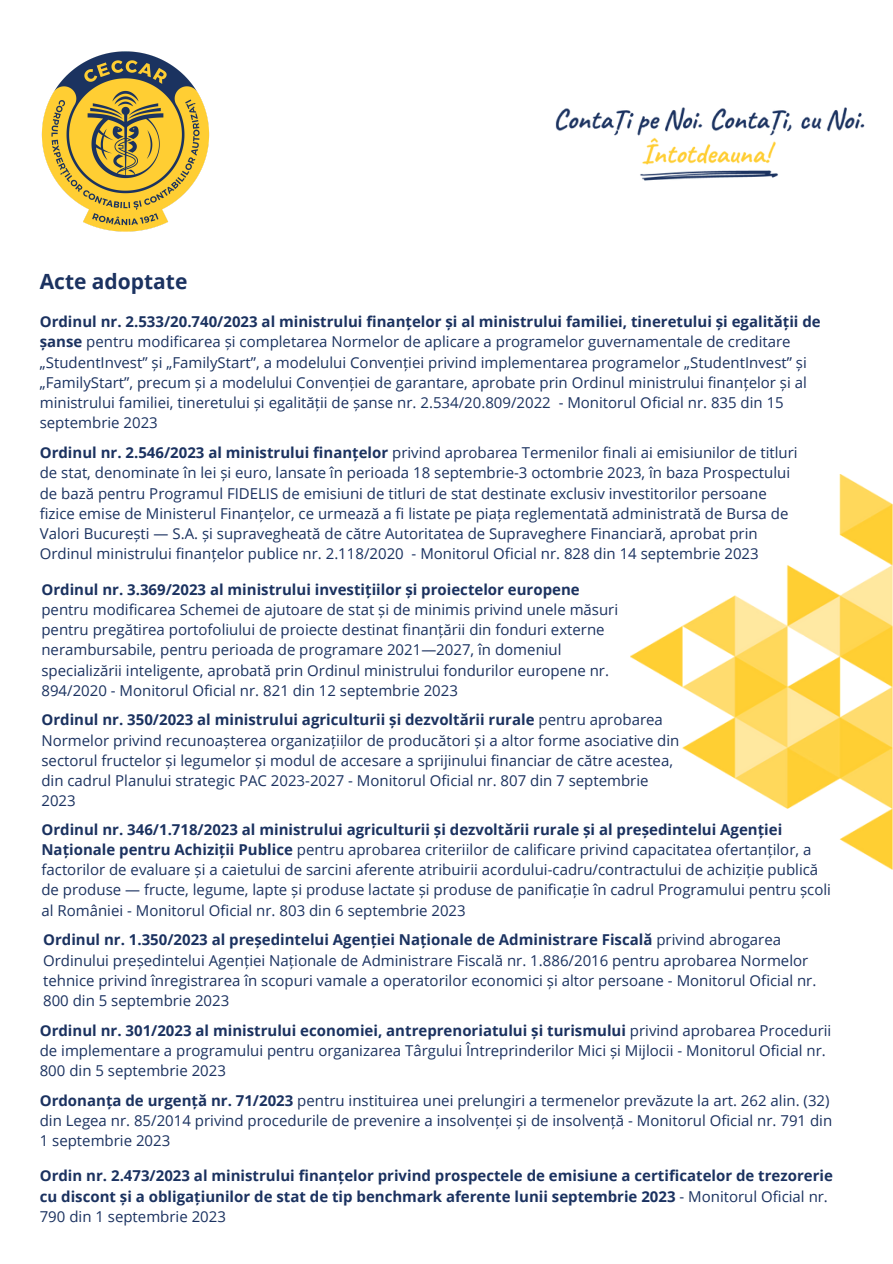
<style>
.page{position:relative;width:893px;height:1264px;background:#fff}
.page>*{position:absolute;margin:0;border:0;box-sizing:border-box;transform-origin:0 0}
.t1{font:700 21px "Open Sans";color:#1b3260}
.t2{font:15px/20.2px "Open Sans";color:#1b3260}
.t3{font:700 15px/20.2px "Open Sans";color:#1b3260}
.s1{font-weight:700}
.s2{font-weight:400}
</style>
<div class="page">
<img style="left:41px;top:51px;width:168px;height:180px">
<img style="left:555px;top:107px;width:310px;height:74px">
<img style="left:630px;top:475px;width:262px;height:394px">
<p class="t1" style="left:40px;top:266px;width:149px">Acte adoptate</p>
<p class="t2" style="left:40px;top:311px;width:782px"><span class="s1">Ordinul nr. 2.533/20.740/2023 al ministrului finanțelor și al ministrului familiei, tineretului și egalității de șanse</span> pentru modificarea și completarea Normelor de aplicare a programelor guvernamentale de creditare „StudentInvest” și „FamilyStart”, a modelului Convenției privind implementarea programelor „StudentInvest” și „FamilyStart”, precum și a modelului Convenției de garantare, aprobate prin Ordinul ministrului finanțelor și al ministrului familiei, tineretului și egalității de șanse nr. 2.534/20.809/2022 - Monitorul Oficial nr. 835 din 15 septembrie 2023</p>
<p class="t2" style="left:40px;top:442px;width:759px"><span class="s1">Ordinul nr. 2.546/2023 al ministrului finanțelor</span> privind aprobarea Termenilor finali ai emisiunilor de titluri de stat, denominate în lei și euro, lansate în perioada 18 septembrie-3 octombrie 2023, în baza Prospectului de bază pentru Programul FIDELIS de emisiuni de titluri de stat destinate exclusiv investitorilor persoane fizice emise de Ministerul Finanțelor, ce urmează a fi listate pe piața reglementată administrată de Bursa de Valori București — S.A. și supravegheată de către Autoritatea de Supraveghere Financiară, aprobat prin Ordinul ministrului finanțelor publice nr. 2.118/2020 - Monitorul Oficial nr. 828 din 14 septembrie 2023</p>
<p class="t2" style="left:41px;top:578px;width:578px"><span class="s1">Ordinul nr. 3.369/2023 al ministrului investițiilor și proiectelor europene </span>pentru modificarea Schemei de ajutoare de stat și de minimis privind unele măsuri pentru pregătirea portofoliului de proiecte destinat finanțării din fonduri externe nerambursabile, pentru perioada de programare 2021—2027, în domeniul specializării inteligente, aprobată prin Ordinul ministrului fondurilor europene nr.<br>894/2020 - Monitorul Oficial nr. 821 din 12 septembrie 2023</p>
<p class="t2" style="left:41px;top:709px;width:639px"><span class="s1">Ordinul nr. 350/2023 al ministrului agriculturii și dezvoltării rurale</span> pentru aprobarea Normelor privind recunoașterea organizațiilor de producători și a altor forme asociative din sectorul fructelor și legumelor și modul de accesare a sprijinului financiar de către acestea, din cadrul Planului strategic PAC 2023-2027 - Monitorul Oficial nr. 807 din 7 septembrie 2023</p>
<p class="t2" style="left:41px;top:818px;width:791px"><span class="s1">Ordinul nr. 346/1.718/2023 al ministrului agriculturii și dezvoltării rurale și al președintelui Agenției Naționale pentru Achiziții Publice</span> pentru aprobarea criteriilor de calificare privind capacitatea ofertanților, a factorilor de evaluare și a caietului de sarcini aferente atribuirii acordului-cadru/contractului de achiziție publică de produse — fructe, legume, lapte și produse lactate și produse de panificație în cadrul Programului pentru școli al României - Monitorul Oficial nr. 803 din 6 septembrie 2023</p>
<p class="t2" style="left:43px;top:929px;width:774px"><span class="s1">Ordinul nr. 1.350/2023 al președintelui Agenției Naționale de Administrare Fiscală</span> privind abrogarea Ordinului președintelui Agenției Naționale de Administrare Fiscală nr. 1.886/2016 pentru aprobarea Normelor tehnice privind înregistrarea în scopuri vamale a operatorilor economici și altor persoane - Monitorul Oficial nr.<br>800 din 5 septembrie 2023</p>
<p class="t2" style="left:40px;top:1019px;width:793px"><span class="s1">Ordinul nr. 301/2023 al ministrului economiei, antreprenoriatului și turismului</span> privind aprobarea Procedurii de implementare a programului pentru organizarea Târgului Întreprinderilor Mici și Mijlocii - Monitorul Oficial nr.<br>800 din 5 septembrie 2023</p>
<p class="t2" style="left:40px;top:1089px;width:794px"><span class="s1">Ordonanța de urgență nr. 71/2023</span> pentru instituirea unei prelungiri a termenelor prevăzute la art. 262 alin. (32) din Legea nr. 85/2014 privind procedurile de prevenire a insolvenței și de insolvență - Monitorul Oficial nr. 791 din<br>1 septembrie 2023</p>
<p class="t3" style="left:40px;top:1165px;width:794px">Ordin nr. 2.473/2023 al ministrului finanțelor privind prospectele de emisiune a certificatelor de trezorerie cu discont și a obligațiunilor de stat de tip benchmark aferente lunii septembrie 2023 <span class="s2">- Monitorul Oficial nr.<br>790 din 1 septembrie 2023</span></p>
</div>
